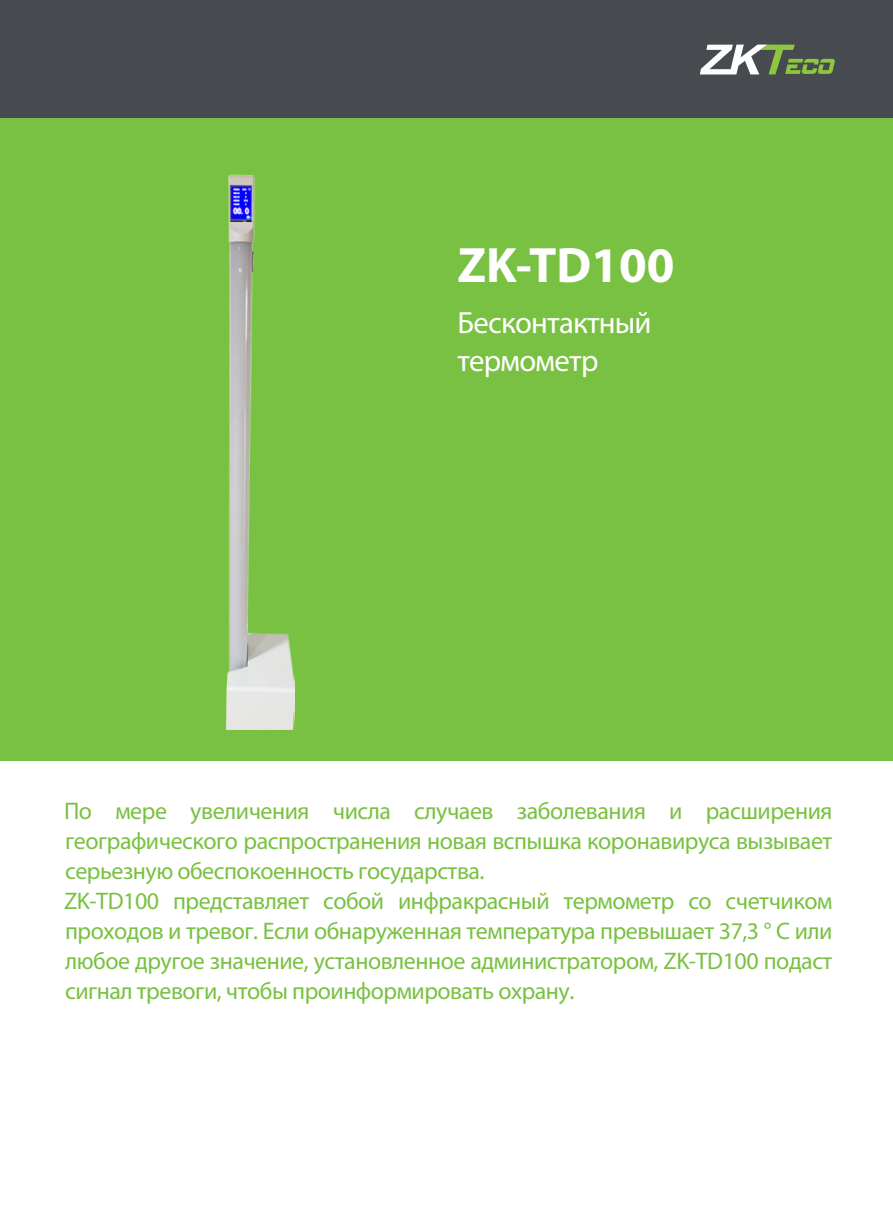
<style>
.page{position:relative;width:893px;height:1212px;background:#fff}
.page>*{position:absolute;margin:0;border:0;box-sizing:border-box;transform-origin:0 0}
.Headline{font:700 49.95px "Myriad Pro";color:#fff}
.Headline-2{font:30.75px/38.1px "Myriad Pro";letter-spacing:-.025em;color:#fff}
.Headline-3{font:24px/30px "Myriad Pro";letter-spacing:-.02em;color:#79c142}
</style>
<div class="page">
<div style="left:0;top:117px;width:893px;height:644px;background:#79c142"></div>
<div style="left:0;top:0;width:893px;height:117px;background:#474a4e"></div>
<svg style="left:700px;top:45px;width:135px;height:29px"></svg>
<img style="left:226px;top:174px;width:68px;height:555px">
<p class="Headline" style="left:457px;top:233px;width:219px">ZK-TD100</p>
<p class="Headline-2" style="left:457px;top:303px;width:196px">Бесконтактный термометр</p>
<p class="Headline-3" style="left:64px;top:795px;width:770px">По мере увеличения числа случаев заболевания и расширения географического распространения новая вспышка коронавируса вызывает серьезную обеспокоенность государства.<br>ZK-TD100 представляет собой инфракрасный термометр со счетчиком проходов и тревог. Если обнаруженная температура превышает 37,3 ° C или любое другое значение, установленное администратором, ZK-TD100 подаст сигнал тревоги, чтобы проинформировать охрану.</p>
</div>
